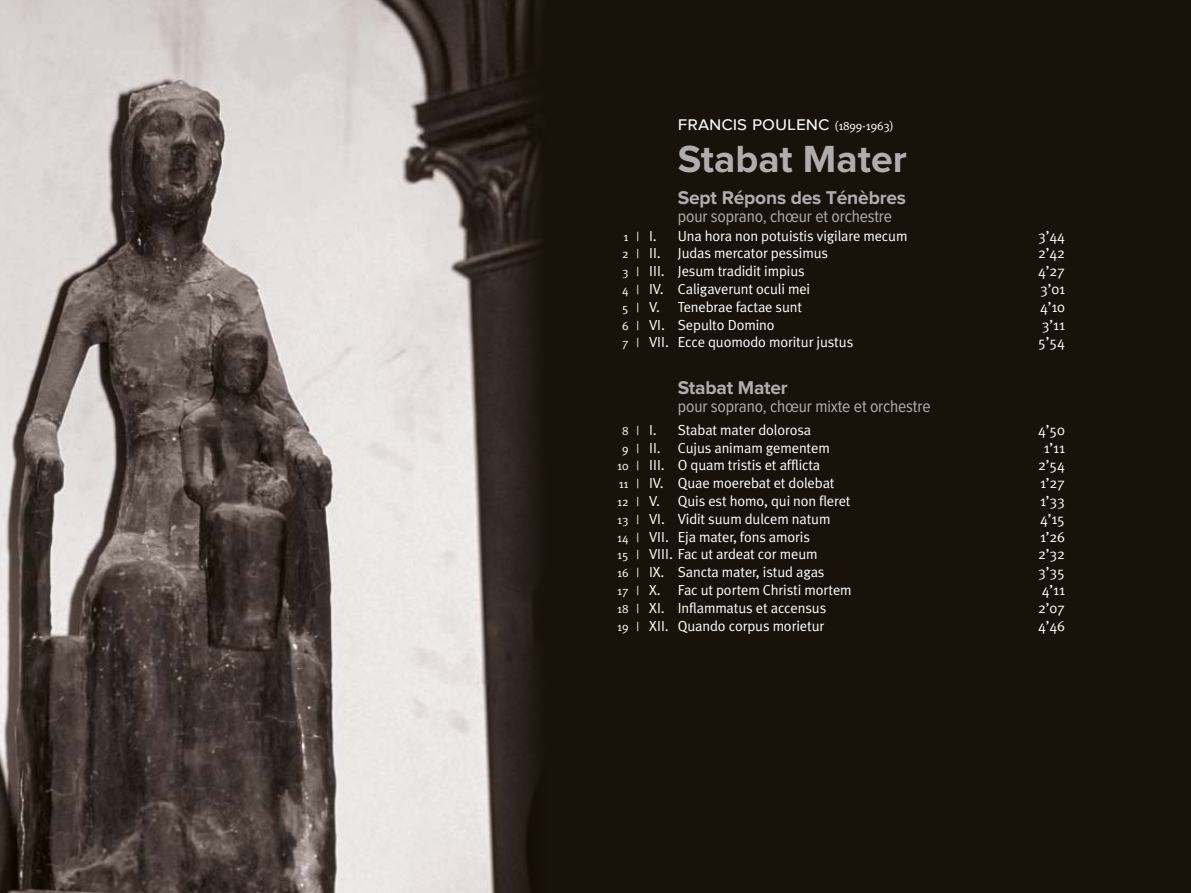
<style>
.page{position:relative;width:1191px;height:893px;background:#19120a}
.page>*{position:absolute;margin:0;border:0;box-sizing:border-box;transform-origin:0 0}
.t1{font:700 39.15px "Proxima Nova";color:#b1adac}
.t2{font:19.5px "Proxima Nova";color:#fff}
.t3{font:700 19.2px "Proxima Nova";letter-spacing:-.01em;color:#b1adac}
.t4{font:17.55px "Proxima Nova Cond";letter-spacing:-.01em;color:#b1adac}
.t5{font:14.55px "Meta Plus Normal";letter-spacing:-.01em;color:#fff}
.t6{font:12.15px "Meta Plus Normal";color:#fff}
.s1{font-family:"Meta Plus Normal";font-size:12.15px}
.s2{font-size:14.55px}
.s3{font-size:12.15px}
</style>
<div class="page">
<img style="left:0;top:0;width:499px;height:893px">
<p class="t2" style="left:678px;top:114px;width:217px">francis poulenc <span class="s1">(1899-1963)</span></p>
<p class="t1" style="left:678px;top:141px;width:230px">Stabat Mater</p>
<p class="t3" style="left:678px;top:189px;width:230px">Sept Répons des Ténèbres</p>
<p class="t4" style="left:678px;top:208px;width:216px">pour soprano, chœur et orchestre</p>
<p class="t6" style="left:623px;top:229px;width:35px">1 | <span class="s2">I.</span></p>
<p class="t5" style="left:678px;top:227px;width:231px">Una hora non potuistis vigilare mecum</p>
<p class="t5" style="left:1038px;top:227px;width:28px">3’44</p>
<p class="t5" style="left:622px;top:245px;width:207px"><span class="s3">2 |</span> II. Judas mercator pessimus</p>
<p class="t5" style="left:1038px;top:245px;width:28px">2’42</p>
<p class="t5" style="left:622px;top:263px;width:184px"><span class="s3">3 |</span> III. Jesum tradidit impius</p>
<p class="t5" style="left:1038px;top:263px;width:28px">4’27</p>
<p class="t5" style="left:622px;top:280px;width:190px"><span class="s3">4 |</span> IV. Caligaverunt oculi mei</p>
<p class="t5" style="left:1040px;top:280px;width:26px">3’01</p>
<p class="t5" style="left:622px;top:298px;width:182px"><span class="s3">5 |</span> V. Tenebrae factae sunt</p>
<p class="t5" style="left:1040px;top:298px;width:26px">4’10</p>
<p class="t5" style="left:622px;top:316px;width:154px"><span class="s3">6 |</span> VI. Sepulto Domino</p>
<p class="t5" style="left:1042px;top:316px;width:25px">3’11</p>
<p class="t5" style="left:622px;top:334px;width:233px"><span class="s3">7 |</span> VII. Ecce quomodo moritur justus</p>
<p class="t5" style="left:1038px;top:334px;width:28px">5’54</p>
<p class="t3" style="left:678px;top:379px;width:111px">Stabat Mater</p>
<p class="t4" style="left:678px;top:398px;width:254px">pour soprano, chœur mixte et orchestre</p>
<p class="t6" style="left:622px;top:423px;width:36px">8 | <span class="s2">I.</span></p>
<p class="t5" style="left:678px;top:421px;width:135px">Stabat mater dolorosa</p>
<p class="t5" style="left:1038px;top:421px;width:28px">4’50</p>
<p class="t5" style="left:622px;top:439px;width:209px"><span class="s3">9 |</span> II. Cujus animam gementem</p>
<p class="t5" style="left:1043px;top:439px;width:23px">1’11</p>
<p class="t5" style="left:617px;top:457px;width:205px"><span class="s3">10 |</span> III. O quam tristis et afflicta</p>
<p class="t5" style="left:1038px;top:457px;width:28px">2’54</p>
<p class="t5" style="left:619px;top:475px;width:217px"><span class="s3">11 |</span> IV. Quae moerebat et dolebat</p>
<p class="t5" style="left:1040px;top:475px;width:26px">1’27</p>
<p class="t5" style="left:617px;top:492px;width:235px"><span class="s3">12 |</span> V. Quis est homo, qui non fleret</p>
<p class="t5" style="left:1040px;top:492px;width:26px">1’33</p>
<p class="t5" style="left:617px;top:510px;width:215px"><span class="s3">13 |</span> VI. Vidit suum dulcem natum</p>
<p class="t5" style="left:1040px;top:510px;width:26px">4’15</p>
<p class="t5" style="left:617px;top:528px;width:194px"><span class="s3">14 |</span> VII. Eja mater, fons amoris</p>
<p class="t5" style="left:1040px;top:528px;width:26px">1’26</p>
<p class="t5" style="left:617px;top:546px;width:202px"><span class="s3">15 |</span> VIII. Fac ut ardeat cor meum</p>
<p class="t5" style="left:1038px;top:546px;width:28px">2’32</p>
<p class="t5" style="left:617px;top:564px;width:209px"><span class="s3">16 |</span> IX. Sancta mater, istud agas</p>
<p class="t5" style="left:1038px;top:564px;width:28px">3’35</p>
<p class="t5" style="left:617px;top:582px;width:236px"><span class="s3">17 |</span> X. Fac ut portem Christi mortem</p>
<p class="t5" style="left:1042px;top:582px;width:25px">4’11</p>
<p class="t5" style="left:617px;top:599px;width:210px"><span class="s3">18 |</span> XI. Inflammatus et accensus</p>
<p class="t5" style="left:1038px;top:599px;width:28px">2’07</p>
<p class="t5" style="left:617px;top:617px;width:209px"><span class="s3">19 |</span> XII. Quando corpus morietur</p>
<p class="t5" style="left:1038px;top:617px;width:28px">4’46</p>
</div>
